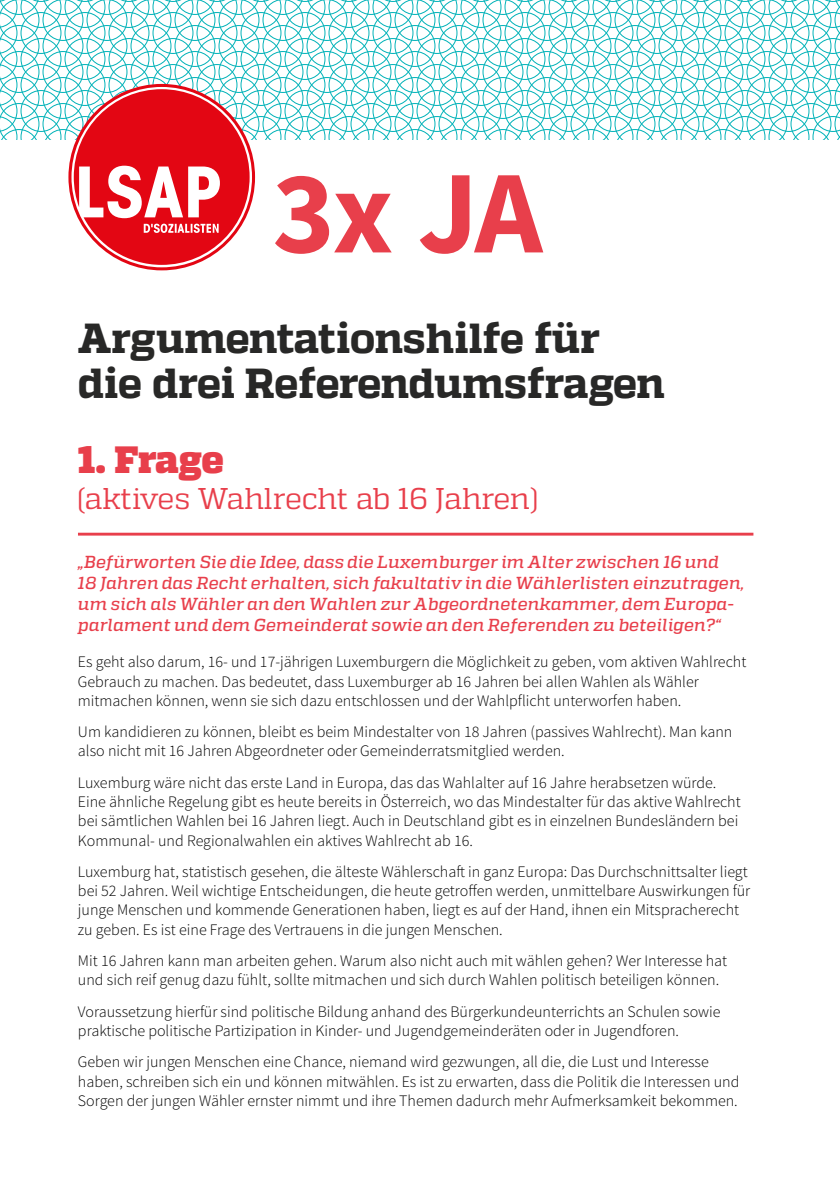
<style>
.page{position:relative;width:840px;height:1191px;background:#fff}
.page>*{position:absolute;margin:0;border:0;box-sizing:border-box;transform-origin:0 0}
.t1{font:700 118.2px "Source Sans Pro";color:#e83f4b}
.t2{font:800 42px/45.4px "Quadon";letter-spacing:-.015em;color:#282827}
.t3{font:900 38px "Quadon";letter-spacing:-.02em;color:#e83f4b}
.t4{font:30px "Quadon";letter-spacing:-.015em;color:#e83f4b}
.t5{font:italic 500 17.4px/20.8px "Quadon";letter-spacing:.01em;color:#e83f4b}
.t6{font:300 16px/19.2px "Source Sans Pro";color:#000}
</style>
<div class="page">
<svg style="left:0;top:0;width:839px;height:139px"></svg>
<hr style="left:78px;top:533px;width:675px;height:2px;background:#e83f4b">
<svg style="left:68px;top:84px;width:187px;height:186px"></svg>
<h1 class="t1" style="left:272px;top:137px;width:271px">3x JA</h1>
<h2 class="t2" style="left:78px;top:316px;width:588px">Argumentationshilfe für die drei Referendumsfragen</h2>
<h3 class="t3" style="left:78px;top:437px;width:147px">1. Frage</h3>
<h3 class="t4" style="left:78px;top:482px;width:461px">(aktives Wahlrecht ab 16 Jahren)</h3>
<p class="t5" style="left:78px;top:552px;width:667px">„Befürworten Sie die Idee, dass die Luxemburger im Alter zwischen 16 und<br>18 Jahren das Recht erhalten, sich fakultativ in die Wählerlisten einzutragen, um sich als Wähler an den Wahlen zur Abgeordnetenkammer, dem Europa&shy;parlament und dem Gemeinderat sowie an den Referenden zu beteiligen?“</p>
<p class="t6" style="left:78px;top:652px;width:669px">Es geht also darum, 16- und 17-jährigen Luxemburgern die Möglichkeit zu geben, vom aktiven Wahlrecht<br>Gebrauch zu machen. Das bedeutet, dass Luxemburger ab 16 Jahren bei allen Wahlen als Wähler mitmachen können, wenn sie sich dazu entschlossen und der Wahlpflicht unterworfen haben.</p>
<p class="t6" style="left:78px;top:722px;width:655px">Um kandidieren zu können, bleibt es beim Mindestalter von 18 Jahren (passives Wahlrecht). Man kann also nicht mit 16 Jahren Abgeordneter oder Gemeinderratsmitglied werden.</p>
<p class="t6" style="left:78px;top:773px;width:664px">Luxemburg wäre nicht das erste Land in Europa, das das Wahlalter auf 16 Jahre herabsetzen würde.<br>Eine ähnliche Regelung gibt es heute bereits in Österreich, wo das Mindestalter für das aktive Wahlrecht bei sämtlichen Wahlen bei 16 Jahren liegt. Auch in Deutschland gibt es in einzelnen Bundesländern bei Kommunal- und Regionalwahlen ein aktives Wahlrecht ab 16.</p>
<p class="t6" style="left:78px;top:862px;width:673px">Luxemburg hat, statistisch gesehen, die älteste Wählerschaft in ganz Europa: Das Durchschnittsalter liegt bei 52 Jahren. Weil wichtige Entscheidungen, die heute getroffen werden, unmittelbare Auswirkungen für junge Menschen und kommende Generationen haben, liegt es auf der Hand, ihnen ein Mitspracherecht zu geben. Es ist eine Frage des Vertrauens in die jungen Menschen.</p>
<p class="t6" style="left:78px;top:951px;width:650px">Mit 16 Jahren kann man arbeiten gehen. Warum also nicht auch mit wählen gehen? Wer Interesse hat und sich reif genug dazu fühlt, sollte mitmachen und sich durch Wahlen politisch beteiligen können.</p>
<p class="t6" style="left:78px;top:1002px;width:643px">Voraussetzung hierfür sind politische Bildung anhand des Bürgerkundeunterrichts an Schulen sowie praktische politische Partizipation in Kinder- und Jugendgemeinderäten oder in Jugendforen.</p>
<p class="t6" style="left:78px;top:1052px;width:662px">Geben wir jungen Menschen eine Chance, niemand wird gezwungen, all die, die Lust und Interesse haben, schreiben sich ein und können mitwählen. Es ist zu erwarten, dass die Politik die Interessen und<br>Sorgen der jungen Wähler ernster nimmt und ihre Themen dadurch mehr Aufmerksamkeit bekommen.</p>
</div>
